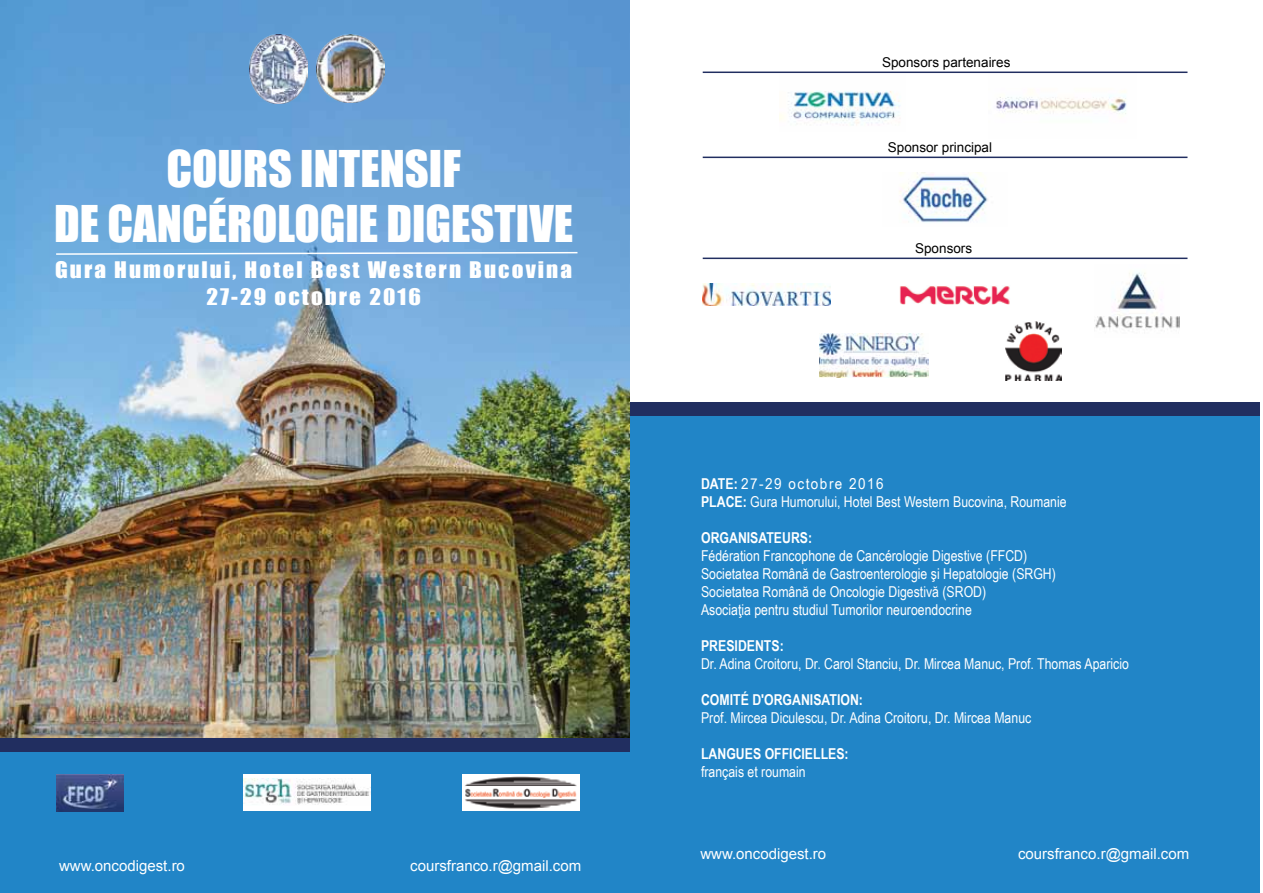
<style>
.page{position:relative;width:1263px;height:893px;background:#fff}
.page>*{position:absolute;margin:0;border:0;box-sizing:border-box;transform-origin:0 0}
.t1{font:46.5px/55.8px "Impact";color:#fff;text-align:center}
.t2{font:21px/27px "Impact";letter-spacing:.09em;color:#fff;text-align:center;scale:1.1 1}
.t3{font:15px/18px "Arial Narrow";color:#fff}
.t4{font:15px "Arial";color:#fff}
.t5{font:15px/18px "Arial Narrow";color:#fff;scale:1.1 1}
.t6{font:700 15px "Arial Narrow";color:#fff}
.t7{font:13.5px "Arial";color:#000}
.s1{font-weight:700}
</style>
<div class="page">
<img style="left:0;top:0;width:629px;height:738px">
<img style="left:250px;top:34px;width:57px;height:69px">
<img style="left:316px;top:34px;width:68px;height:69px">
<div style="left:0;top:740px;width:629px;height:153px;background:#2185c7"></div>
<div style="left:0;top:738px;width:629px;height:14px;background:#212e60"></div>
<img style="left:56px;top:774px;width:67px;height:37px">
<div style="left:243px;top:774px;width:127px;height:36px;background:#fff"></div>
<img style="left:243px;top:778px;width:126px;height:27px">
<img style="left:462px;top:774px;width:117px;height:36px">
<svg style="left:55px;top:251px;width:524px;height:5px;background:#9bc3e6"></svg>
<div style="left:630px;top:409px;width:630px;height:484px;background:#2185c7"></div>
<div style="left:630px;top:402px;width:630px;height:14px;background:#212e60"></div>
<img style="left:779px;top:91px;width:121px;height:35px">
<img style="left:996px;top:91px;width:131px;height:23px">
<img style="left:899px;top:172px;width:89px;height:51px">
<img style="left:703px;top:284px;width:127px;height:22px">
<img style="left:899px;top:286px;width:111px;height:18px">
<img style="left:1094px;top:272px;width:85px;height:59px">
<img style="left:819px;top:333px;width:109px;height:44px">
<img style="left:1006px;top:322px;width:55px;height:58px">
<hr style="left:703px;top:157px;width:484px;height:1px;background:#212e60">
<hr style="left:703px;top:258px;width:484px;height:1px;background:#212e60">
<hr style="left:703px;top:72px;width:484px;height:1px;background:#212e60">
<h1 class="t1" style="left:54px;top:139px;width:520px">COURS INTENSIF<br>DE CANCÉROLOGIE DIGESTIVE</h1>
<h2 class="t2" style="left:55px;top:256px;width:471px">Gura Humorului, Hotel Best Western Bucovina<br>27-29 octobre 2016</h2>
<p class="t4" style="left:59px;top:855px;width:127px">www.oncodigest.ro</p>
<p class="t4" style="left:410px;top:855px;width:173px">coursfranco.r@gmail.com</p>
<p class="t7" style="left:882px;top:53px;width:130px">Sponsors partenaires</p>
<p class="t7" style="left:888px;top:138px;width:106px">Sponsor principal</p>
<p class="t7" style="left:915px;top:239px;width:59px">Sponsors</p>
<p class="t5" style="left:701px;top:474px;width:334px"><span class="s1">DATE:</span> 27-29 octobre 2016<br><span class="s1">PLACE:</span> Gura Humorului, Hotel Best Western Bucovina, Roumanie</p>
<p class="t6" style="left:701px;top:527px;width:113px">ORGANISATEURS:</p>
<p class="t3" style="left:701px;top:546px;width:356px">Fédération Francophone de Cancérologie Digestive (FFCD)<br>Societatea Română de Gastroenterologie şi Hepatologie (SRGH)<br>Societatea Română de Oncologie Digestivă (SROD)<br>Asociaţia pentru studiul Tumorilor neuroendocrine</p>
<p class="t6" style="left:701px;top:635px;width:84px">PRESIDENTS:</p>
<p class="t3" style="left:701px;top:654px;width:429px">Dr. Adina Croitoru, Dr. Carol Stanciu, Dr. Mircea Manuc, Prof. Thomas Aparicio</p>
<p class="t6" style="left:701px;top:689px;width:163px">COMITÉ D'ORGANISATION:</p>
<p class="t3" style="left:701px;top:708px;width:332px">Prof. Mircea Diculescu, Dr. Adina Croitoru, Dr. Mircea Manuc</p>
<p class="t6" style="left:701px;top:743px;width:149px">LANGUES OFFICIELLES:</p>
<p class="t3" style="left:701px;top:762px;width:106px">français et roumain</p>
<p class="t4" style="left:700px;top:843px;width:127px">www.oncodigest.ro</p>
<p class="t4" style="left:1018px;top:843px;width:173px">coursfranco.r@gmail.com</p>
</div>
